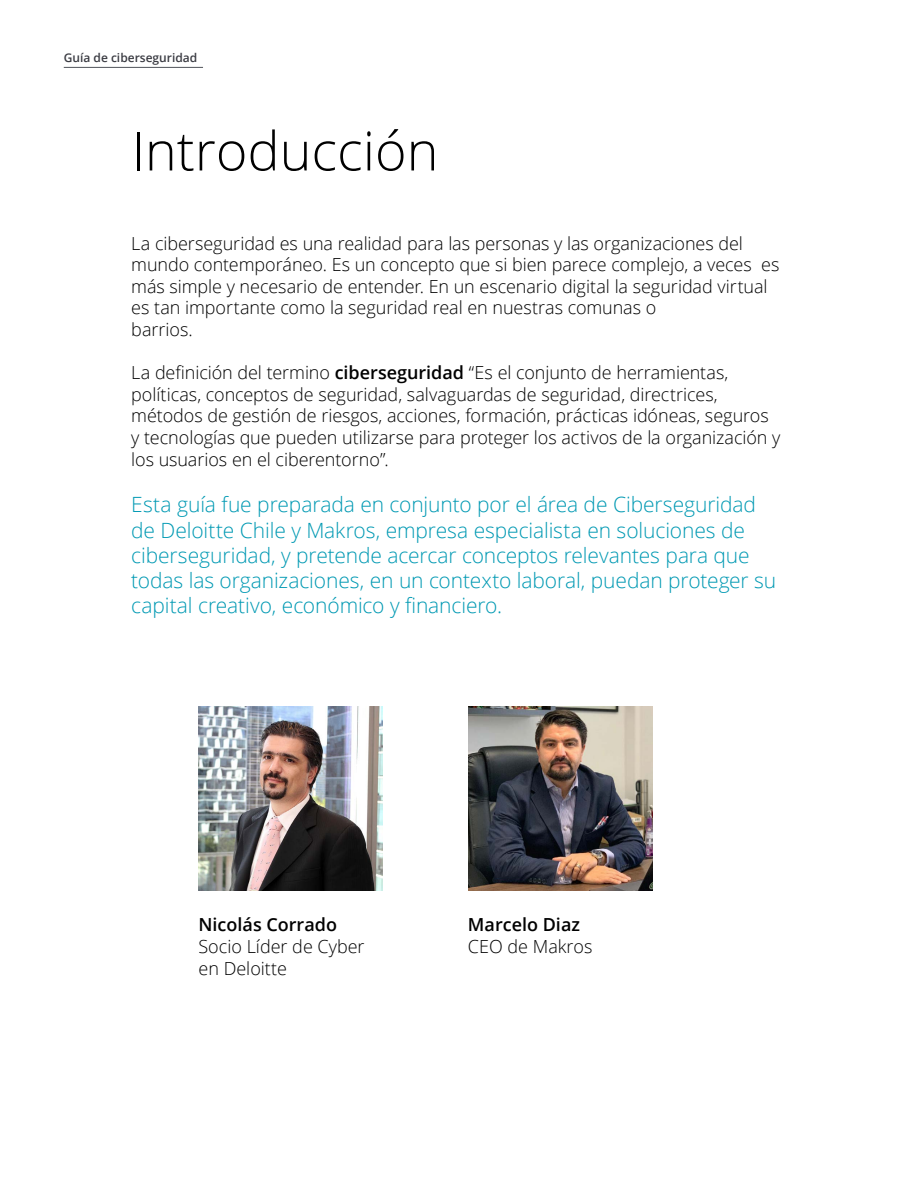
<style>
.page{position:relative;width:918px;height:1188px;background:#fff}
.page>*{position:absolute;margin:0;border:0;box-sizing:border-box;transform-origin:0 0}
.t1{font:300 54px "Open Sans";color:#000}
.t2{font:300 21px/25.2px "Open Sans";letter-spacing:-.005em;color:#0099b3}
.t3{font:300 18px/21.6px "Open Sans";letter-spacing:-.005em;color:#000}
.t4{font:600 18px "Open Sans";color:#000}
.t5{font:600 12px "Open Sans";color:#3b3c43}
.s1{font-weight:600}
</style>
<div class="page">
<hr style="left:64px;top:67px;width:139px;height:1px;background:#50535a">
<img style="left:199px;top:706px;width:184px;height:184px">
<img style="left:468px;top:706px;width:184px;height:184px">
<p class="t5" style="left:64px;top:50px;width:135px">Guía de ciberseguridad</p>
<h1 class="t1" style="left:131px;top:114px;width:309px">Introducción</h1>
<p class="t3" style="left:131px;top:232px;width:650px">La ciberseguridad es una realidad para las personas y las organizaciones del mundo contemporáneo. Es un concepto que si bien parece complejo, a veces es más simple y necesario de entender. En un escenario digital la seguridad virtual es tan importante como la seguridad real en nuestras comunas o<br>barrios.</p>
<p class="t3" style="left:131px;top:361px;width:651px">La definición del termino <span class="s1">ciberseguridad</span> “Es el conjunto de herramientas, políticas, conceptos de seguridad, salvaguardas de seguridad, directrices, métodos de gestión de riesgos, acciones, formación, prácticas idóneas, seguros y tecnologías que pueden utilizarse para proteger los activos de la organización y los usuarios en el ciberentorno”.</p>
<p class="t2" style="left:131px;top:492px;width:646px">Esta guía fue preparada en conjunto por el área de Ciberseguridad de Deloitte Chile y Makros, empresa especialista en soluciones de ciberseguridad, y pretende acercar conceptos relevantes para que todas las organizaciones, en un contexto laboral, puedan proteger su capital creativo, económico y financiero.</p>
<p class="t4" style="left:199px;top:912px;width:140px">Nicolás Corrado</p>
<p class="t3" style="left:199px;top:935px;width:168px">Socio Líder de Cyber en Deloitte</p>
<p class="t4" style="left:468px;top:912px;width:114px">Marcelo Diaz</p>
<p class="t3" style="left:468px;top:935px;width:126px">CEO de Makros</p>
</div>
